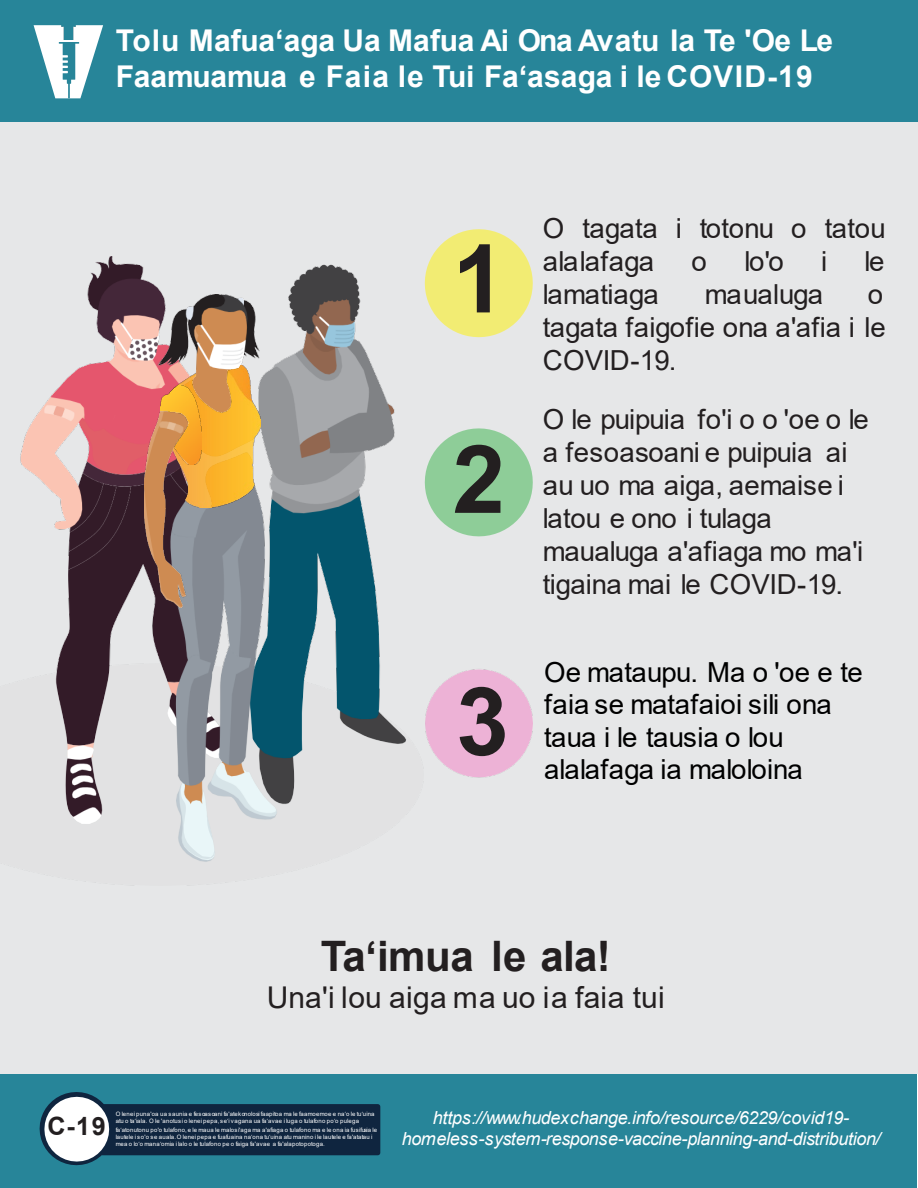
<style>
.page{position:relative;width:918px;height:1188px;background:#fff}
.page>*{position:absolute;margin:0;border:0;box-sizing:border-box;transform-origin:0 0}
.t1{font:700 94.8px "Arial";color:#231f20}
.t2{font:700 42px "Arial";letter-spacing:-.015em;color:#231f20}
.t3{font:700 30px/36px "Arial";color:#fff}
.t4{font:30px "Arial";letter-spacing:.005em;color:#231f20}
.t5{font:27.6px/32.8px "Arial";letter-spacing:-.005em;color:#231f20}
.t6{font:27.6px/32.4px "Arial";letter-spacing:-.005em;color:#000}
.t7{font:27.6px "Arial";letter-spacing:-.035em;color:#231f20}
.t8{font:700 25.2px "Arial";color:#231f20}
.t9{font:italic 18px/21.6px "Arial";letter-spacing:-.025em;color:#fff;text-align:center}
.t10{font:6px/7.2px "Arial";letter-spacing:.045em;color:#fff}
</style>
<div class="page">
<div style="left:0;top:121px;width:918px;height:953px;background:#e6e7e8"></div>
<div style="left:0;top:1074px;width:917px;height:114px;background:#278599"></div>
<svg style="left:40px;top:1092px;width:340px;height:73px"></svg>
<div style="left:0;top:0;width:918px;height:121px;background:#278599"></div>
<svg style="left:34px;top:25px;width:69px;height:73px"></svg>
<img style="left:61px;top:25px;width:15px;height:15px">
<svg style="left:431px;top:229px;width:95px;height:28px"></svg>
<img style="left:20px;top:257px;width:513px;height:629px">
<svg style="left:179px;top:784px;width:36px;height:75px"></svg>
<img style="left:144px;top:294px;width:115px;height:313px">
<img style="left:161px;top:385px;width:41px;height:79px">
<p class="t3" style="left:116px;top:23px;width:719px">Tolu Mafuaʻaga Ua Mafua Ai Ona Avatu Ia Te 'Oe Le<br>Faamuamua e Faia le Tui Faʻasaga i le COVID-19</p>
<p class="t1" style="left:453px;top:212px;width:54px">1</p>
<p class="t1" style="left:453px;top:413px;width:54px">2</p>
<p class="t1" style="left:456px;top:655px;width:54px">3</p>
<p class="t5" style="left:543px;top:212px;width:344px;line-height:32.4px">O tagata i totonu o tatou alalafaga</p>
<p class="t5" style="left:692px;top:244px;width:17px">o</p>
<p class="t5" style="left:744px;top:244px;width:41px">lo'o</p>
<p class="t5" style="left:821px;top:244px;width:8px">i</p>
<p class="t5" style="left:864px;top:244px;width:22px">le</p>
<p class="t5" style="left:543px;top:278px;width:118px">lamatiaga</p>
<p class="t7" style="left:705px;top:276px;width:120px">maualuga</p>
<p class="t5" style="left:543px;top:278px;width:344px;text-align:justify;text-indent:325px">o tagata faigofie ona a'afia i le COVID-19.</p>
<p class="t5" style="left:543px;top:403px;width:328px">O le puipuia fo'i o o 'oe o le a fesoasoani e puipuia ai au uo ma aiga, aemaise i latou e ono i tulaga maualuga a'afiaga mo ma'i tigaina mai le COVID-19.</p>
<p class="t6" style="left:544px;top:656px;width:320px">Oe mataupu. Ma o 'oe e te faia se matafaioi sili ona taua i le tausia o lou alalafaga ia maloloina</p>
<p class="t2" style="left:321px;top:927px;width:291px">Taʻimua le ala!</p>
<p class="t4" style="left:267px;top:977px;width:399px">Una'i lou aiga ma uo ia faia tui</p>
<p class="t8" style="left:47px;top:1108px;width:60px">C-19</p>
<p class="t10" style="left:116px;top:1110px;width:260px">O lenei puna'oa ua saunia e fesoasoani fa'atekonolosi faapitoa ma le faamoemoe e naʻo le tuʻuina atu o taʻiala. O le 'anotusi o lenei pepa, seʻi vagana ua faʻavae i luga o tulafono poʻo pulega</p>
<p class="t10" style="left:116px;top:1126px;width:263px">faʻatonutonu po'o tulafono, e le maua le malosi'aga ma a'afiaga o tulafono ma e le ona ia fusifusia le lautele i so'o se auala. O lenei pepa e fuafuaina naʻona tuʻuina atu manino i le lautele e fa'atatau i mea o loʻo manaʻomia i lalo o le tulafono pe o faiga fa'avae a fa'alapotopotoga.</p>
<p class="t9" style="left:402px;top:1107px;width:480px">https://www.hudexchange.info/resource/6229/covid19- homeless-system-response-vaccine-planning-and-distribution/</p>
</div>
